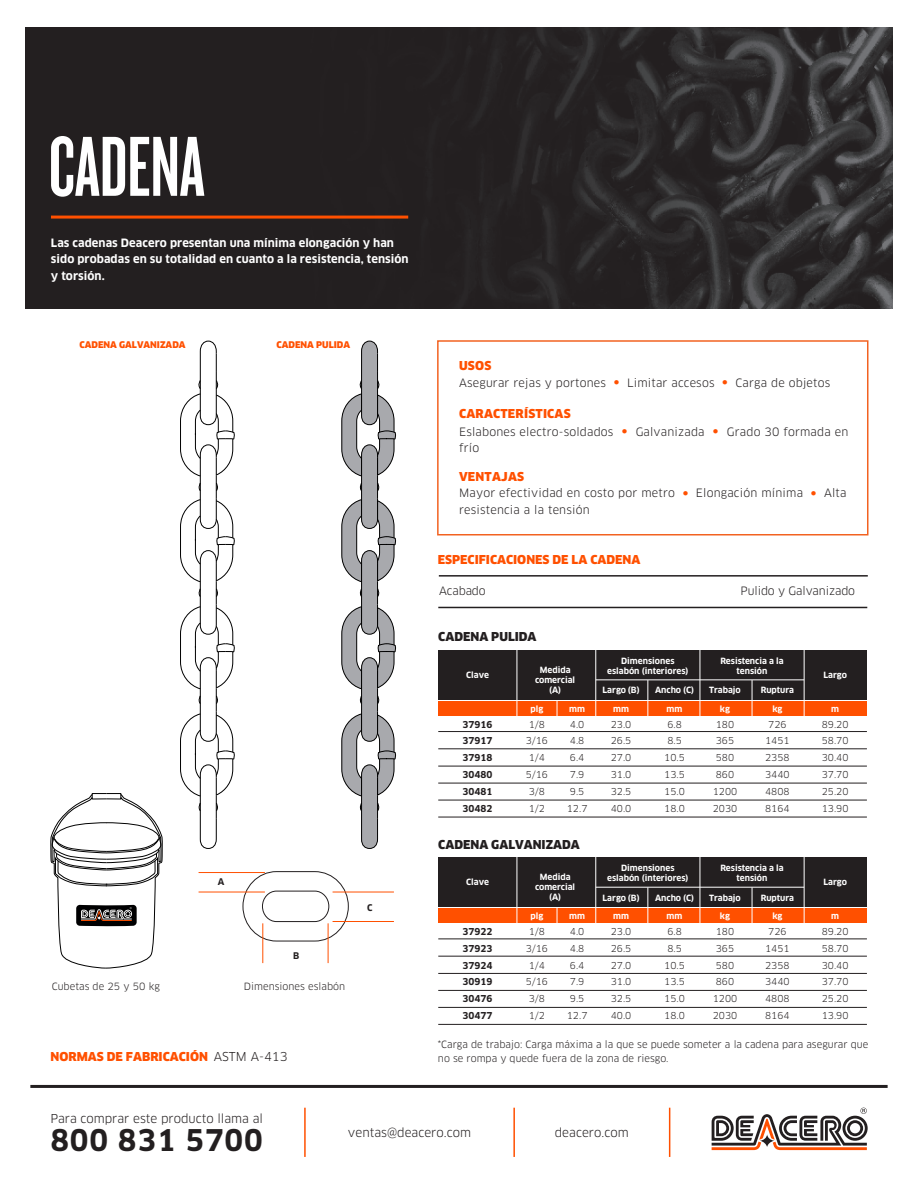
<style>
.page{position:relative;width:918px;height:1188px;background:#fff}
.page>*{position:absolute;margin:0;border:0;box-sizing:border-box;transform-origin:0 0}
.t1{font:88.5px "Knockout HTF47 Bantamweight";color:#fff}
.t2{font:700 29.25px "Clan OT";letter-spacing:.03em;color:#231f20}
.t3{font:900 12px "Clan OT";color:#ff5000}
.t4{font:12px "Clan OT";letter-spacing:-.005em;color:#231f20}
.t5{font:900 12px "Clan OT";color:#231f20}
.t6{font:11.25px/16.5px "Clan OT";letter-spacing:.015em;color:#231f20}
.t7{font:700 11.25px/16.5px "Clan OT";letter-spacing:.005em;color:#fff}
.t8{font:11.25px "Clan OT";letter-spacing:-.01em;color:#231f20}
.t9{font:9.75px/13.5px "Clan OT";color:#231f20}
.t10{font:9.3px/16.8px "Clan OT";color:#231f20;text-align:center}
.t11{font:700 9.3px/16.8px "Clan OT";color:#231f20;text-align:justify}
.t12{font:900 9px "Clan OT";color:#ff5000}
.t13{font:700 9px "Clan OT";color:#231f20}
.t14{font:700 8.4px/10.1px "Clan OT";color:#fff;text-align:center}
.s1{font-weight:400;color:#231f20}
.s2{color:#ff5000}
</style>
<div class="page">
<img style="left:26px;top:28px;width:867px;height:280px">
<hr style="left:51px;top:216px;width:357px;height:3px;background:#ff5000">
<div style="left:437px;top:340px;width:431px;height:196px;border:2px solid #f26221"></div>
<svg style="left:180px;top:340px;width:55px;height:509px"></svg>
<svg style="left:341px;top:340px;width:55px;height:509px"></svg>
<svg style="left:242px;top:871px;width:107px;height:71px"></svg>
<hr style="left:199px;top:872px;width:66px;height:1px;background:#ff5000">
<hr style="left:199px;top:892px;width:66px;height:1px;background:#ff5000">
<hr style="left:333px;top:892px;width:61px;height:1px;background:#ff5000">
<hr style="left:333px;top:921px;width:61px;height:1px;background:#ff5000">
<hr style="left:262px;top:923px;width:1px;height:40px;background:#ff5000">
<hr style="left:328px;top:923px;width:1px;height:40px;background:#ff5000">
<hr style="left:439px;top:575px;width:429px;height:2px;background:#231f20">
<hr style="left:438px;top:607px;width:429px;height:1px;background:#231f20">
<svg style="left:50px;top:793px;width:113px;height:176px"></svg>
<div style="left:438px;top:650px;width:429px;height:50px;background:#231f20"></div>
<div style="left:438px;top:701px;width:429px;height:15px;background:#ff5000"></div>
<hr style="left:438px;top:731px;width:429px;height:1px;background:#231f20">
<hr style="left:438px;top:748px;width:429px;height:1px;background:#231f20">
<hr style="left:438px;top:766px;width:429px;height:1px;background:#231f20">
<hr style="left:517px;top:649px;width:1px;height:69px;background:#fff">
<hr style="left:595px;top:649px;width:1px;height:69px;background:#fff">
<hr style="left:700px;top:649px;width:1px;height:69px;background:#fff">
<svg style="left:557px;top:701px;width:1px;height:15px"></svg>
<hr style="left:647px;top:680px;width:1px;height:37px;background:#fff">
<hr style="left:596px;top:679px;width:208px;height:1px;background:#fff">
<hr style="left:752px;top:680px;width:1px;height:37px;background:#fff">
<hr style="left:804px;top:649px;width:1px;height:69px;background:#fff">
<hr style="left:438px;top:783px;width:429px;height:1px;background:#231f20">
<hr style="left:438px;top:800px;width:429px;height:1px;background:#231f20">
<hr style="left:438px;top:817px;width:429px;height:1px;background:#231f20">
<div style="left:438px;top:858px;width:429px;height:49px;background:#231f20"></div>
<div style="left:438px;top:908px;width:429px;height:15px;background:#ff5000"></div>
<hr style="left:438px;top:938px;width:429px;height:1px;background:#231f20">
<hr style="left:438px;top:956px;width:429px;height:1px;background:#231f20">
<hr style="left:438px;top:973px;width:429px;height:1px;background:#231f20">
<hr style="left:517px;top:856px;width:1px;height:70px;background:#fff">
<hr style="left:595px;top:856px;width:1px;height:70px;background:#fff">
<hr style="left:700px;top:856px;width:1px;height:70px;background:#fff">
<svg style="left:557px;top:908px;width:1px;height:15px"></svg>
<hr style="left:647px;top:887px;width:1px;height:38px;background:#fff">
<hr style="left:596px;top:887px;width:208px;height:1px;background:#fff">
<hr style="left:752px;top:887px;width:1px;height:38px;background:#fff">
<hr style="left:804px;top:856px;width:1px;height:70px;background:#fff">
<hr style="left:438px;top:990px;width:429px;height:1px;background:#231f20">
<hr style="left:438px;top:1007px;width:429px;height:1px;background:#231f20">
<hr style="left:438px;top:1024px;width:429px;height:1px;background:#231f20">
<hr style="left:30px;top:1085px;width:858px;height:3px;background:#231f20">
<svg style="left:712px;top:1108px;width:156px;height:42px"></svg>
<hr style="left:304px;top:1108px;width:2px;height:49px;background:#ff5000">
<hr style="left:513px;top:1108px;width:2px;height:49px;background:#ff5000">
<hr style="left:669px;top:1108px;width:1px;height:49px;background:#ff5000">
<h1 class="t1" style="left:49px;top:123px;width:157px">CADENA</h1>
<p class="t7" style="left:51px;top:234px;width:359px">Las cadenas Deacero presentan una mínima elongación y han sido probadas en su totalidad en cuanto a la resistencia, tensión y torsión.</p>
<p class="t12" style="left:79px;top:340px;width:108px">CADENA GALVANIZADA</p>
<p class="t12" style="left:277px;top:340px;width:75px">CADENA PULIDA</p>
<p class="t13" style="left:218px;top:877px;width:8px">A</p>
<p class="t13" style="left:293px;top:951px;width:8px">B</p>
<p class="t9" style="left:52px;top:980px;width:110px">Cubetas de 25 y 50 kg</p>
<p class="t9" style="left:244px;top:980px;width:103px">Dimensiones eslabón</p>
<p class="t13" style="left:367px;top:903px;width:7px">C</p>
<p class="t3" style="left:51px;top:1050px;width:238px">NORMAS DE FABRICACIÓN <span class="s1">ASTM A-413</span></p>
<p class="t3" style="left:459px;top:359px;width:34px">USOS</p>
<p class="t6" style="left:459px;top:375px;width:373px">Asegurar rejas y portones <span class="s2">●</span> Limitar accesos <span class="s2">●</span> Carga de objetos</p>
<p class="t3" style="left:459px;top:406px;width:113px">CARACTERÍSTICAS</p>
<p class="t6" style="left:459px;top:423px;width:391px">Eslabones electro-soldados <span class="s2">●</span> Galvanizada <span class="s2">●</span> Grado 30 formada en frío</p>
<p class="t3" style="left:459px;top:469px;width:67px">VENTAJAS</p>
<p class="t6" style="left:459px;top:485px;width:389px">Mayor efectividad en costo por metro <span class="s2">●</span> Elongación mínima <span class="s2">●</span> Alta resistencia a la tensión</p>
<p class="t3" style="left:438px;top:552px;width:204px">ESPECIFICACIONES DE LA CADENA</p>
<p class="t8" style="left:439px;top:584px;width:48px">Acabado</p>
<p class="t8" style="left:741px;top:584px;width:116px">Pulido y Galvanizado</p>
<p class="t5" style="left:438px;top:630px;width:100px">CADENA PULIDA</p>
<p class="t14" style="left:466px;top:670px;width:24px">Clave</p>
<p class="t14" style="left:535px;top:665px;width:42px">Medida comercial (A)</p>
<p class="t14" style="left:607px;top:656px;width:83px">Dimensiones eslabón (interiores)</p>
<p class="t14" style="left:603px;top:685px;width:39px">Largo (B)</p>
<p class="t14" style="left:655px;top:685px;width:40px">Ancho (C)</p>
<p class="t14" style="left:709px;top:685px;width:33px">Trabajo</p>
<p class="t14" style="left:761px;top:685px;width:35px">Ruptura</p>
<p class="t14" style="left:720px;top:656px;width:65px">Resistencia a la tensión</p>
<p class="t14" style="left:823px;top:670px;width:25px">Largo</p>
<p class="t14" style="left:531px;top:704px;width:14px">plg</p>
<p class="t14" style="left:569px;top:704px;width:17px">mm</p>
<p class="t14" style="left:613px;top:704px;width:17px">mm</p>
<p class="t14" style="left:667px;top:704px;width:17px">mm</p>
<p class="t14" style="left:720px;top:704px;width:12px">kg</p>
<p class="t14" style="left:772px;top:704px;width:12px">kg</p>
<p class="t14" style="left:831px;top:704px;width:9px">m</p>
<p class="t11" style="left:463px;top:716px;width:31px">37916<br>37917<br>37918<br>30480<br>30481<br>30482</p>
<p class="t10" style="left:526px;top:716px;width:24px">1/8<br>3/16<br>1/4<br>5/16<br>3/8<br>1/2</p>
<p class="t10" style="left:822px;top:716px;width:28px;text-align:justify">89.20<br>58.70<br>30.40<br>37.70<br>25.20<br>13.90</p>
<p class="t10" style="left:567px;top:716px;width:22px">4.0<br>4.8<br>6.4<br>7.9<br>9.5<br>12.7</p>
<p class="t10" style="left:611px;top:716px;width:22px;text-align:justify">23.0<br>26.5<br>27.0<br>31.0<br>32.5<br>40.0</p>
<p class="t10" style="left:713px;top:716px;width:26px">180<br>365<br>580<br>860<br>1200<br>2030</p>
<p class="t10" style="left:664px;top:716px;width:22px">6.8<br>8.5<br>10.5<br>13.5<br>15.0<br>18.0</p>
<p class="t10" style="left:765px;top:716px;width:26px">726<br>1451<br>2358<br>3440<br>4808<br>8164</p>
<p class="t5" style="left:438px;top:837px;width:143px">CADENA GALVANIZADA</p>
<p class="t14" style="left:466px;top:877px;width:24px">Clave</p>
<p class="t14" style="left:535px;top:872px;width:42px">Medida comercial (A)</p>
<p class="t14" style="left:607px;top:863px;width:83px">Dimensiones eslabón (interiores)</p>
<p class="t14" style="left:603px;top:893px;width:39px">Largo (B)</p>
<p class="t14" style="left:655px;top:893px;width:40px">Ancho (C)</p>
<p class="t14" style="left:709px;top:893px;width:33px">Trabajo</p>
<p class="t14" style="left:761px;top:893px;width:35px">Ruptura</p>
<p class="t14" style="left:720px;top:863px;width:65px">Resistencia a la tensión</p>
<p class="t14" style="left:823px;top:877px;width:25px">Largo</p>
<p class="t14" style="left:531px;top:911px;width:14px">plg</p>
<p class="t14" style="left:569px;top:911px;width:17px">mm</p>
<p class="t14" style="left:613px;top:911px;width:17px">mm</p>
<p class="t14" style="left:667px;top:911px;width:17px">mm</p>
<p class="t14" style="left:720px;top:911px;width:12px">kg</p>
<p class="t14" style="left:772px;top:911px;width:12px">kg</p>
<p class="t14" style="left:831px;top:911px;width:9px">m</p>
<p class="t11" style="left:463px;top:923px;width:31px">37922<br>37923<br>37924<br>30919<br>30476<br>30477</p>
<p class="t10" style="left:526px;top:923px;width:24px">1/8<br>3/16<br>1/4<br>5/16<br>3/8<br>1/2</p>
<p class="t10" style="left:567px;top:923px;width:22px">4.0<br>4.8<br>6.4<br>7.9<br>9.5<br>12.7</p>
<p class="t10" style="left:611px;top:923px;width:22px;text-align:justify">23.0<br>26.5<br>27.0<br>31.0<br>32.5<br>40.0</p>
<p class="t10" style="left:664px;top:923px;width:22px">6.8<br>8.5<br>10.5<br>13.5<br>15.0<br>18.0</p>
<p class="t10" style="left:713px;top:923px;width:26px">180<br>365<br>580<br>860<br>1200<br>2030</p>
<p class="t10" style="left:765px;top:923px;width:26px">726<br>1451<br>2358<br>3440<br>4808<br>8164</p>
<p class="t10" style="left:822px;top:923px;width:28px;text-align:justify">89.20<br>58.70<br>30.40<br>37.70<br>25.20<br>13.90</p>
<p class="t9" style="left:438px;top:1038px;width:432px">*Carga de trabajo: Carga máxima a la que se puede someter a la cadena para asegurar que no se rompa y quede fuera de la zona de riesgo.</p>
<p class="t4" style="left:50px;top:1111px;width:214px">Para comprar este producto llama al</p>
<h2 class="t2" style="left:50px;top:1123px;width:214px">800 831 5700</h2>
<p class="t4" style="left:348px;top:1125px;width:125px">ventas@deacero.com</p>
<p class="t4" style="left:555px;top:1125px;width:75px">deacero.com</p>
</div>
